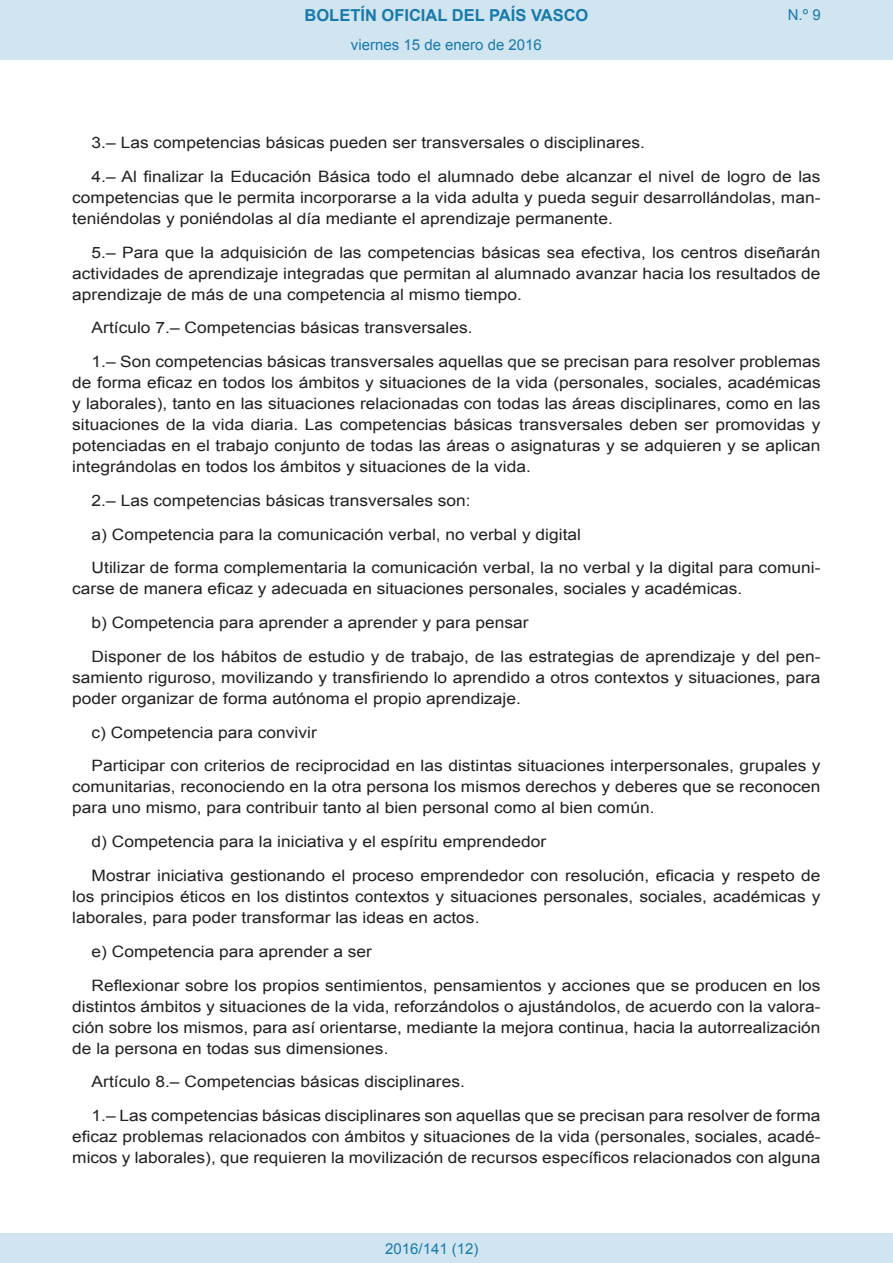
<style>
.page{position:relative;width:893px;height:1263px;background:#fff}
.page>*{position:absolute;margin:0;border:0;box-sizing:border-box;transform-origin:0 0}
.t1{font:700 16.5px "Arial";color:#1879ad}
.BOPVDetalle{font:15.6px/21px "Arial";color:#231f20;text-align:justify;scale:1.11 1}
.Paginacion_Centro{font:15px "Arial";color:#1879ad}
</style>
<div class="page">
<div style="left:0;top:0;width:893px;height:60px;background:#d0e5f0"></div>
<div style="left:0;top:1233px;width:893px;height:30px;background:#d0e5f0"></div>
<p class="t1" style="left:305px;top:4px;width:285px">BOLETÍN OFICIAL DEL PAÍS VASCO</p>
<p class="Paginacion_Centro" style="left:351px;top:35px;width:192px">viernes 15 de enero de 2016</p>
<p class="Paginacion_Centro" style="left:788px;top:5px;width:34px">N.º 9</p>
<p class="BOPVDetalle" style="left:92px;top:132px;width:500px">3.– Las competencias básicas pueden ser transversales o disciplinares.</p>
<p class="BOPVDetalle" style="left:72px;top:166px;width:676px;text-indent:19px">4.– Al finalizar la Educación Básica todo el alumnado debe alcanzar el nivel de logro de las competencias que le permita incorporarse a la vida adulta y pueda seguir desarrollándolas, man&shy;teniéndolas y poniéndolas al día mediante el aprendizaje permanente.</p>
<p class="BOPVDetalle" style="left:72px;top:242px;width:676px;text-indent:19px">5.– Para que la adquisición de las competencias básicas sea efectiva, los centros diseñarán actividades de aprendizaje integradas que permitan al alumnado avanzar hacia los resultados de aprendizaje de más de una competencia al mismo tiempo.</p>
<p class="BOPVDetalle" style="left:92px;top:318px;width:345px">Artículo 7.– Competencias básicas transversales.</p>
<p class="BOPVDetalle" style="left:72px;top:351px;width:676px;text-indent:19px">1.– Son competencias básicas transversales aquellas que se precisan para resolver problemas de forma eficaz en todos los ámbitos y situaciones de la vida (personales, sociales, académicas y laborales), tanto en las situaciones relacionadas con todas las áreas disciplinares, como en las situaciones de la vida diaria. Las competencias básicas transversales deben ser promovidas y potenciadas en el trabajo conjunto de todas las áreas o asignaturas y se adquieren y se aplican integrándolas en todos los ámbitos y situaciones de la vida.</p>
<p class="BOPVDetalle" style="left:92px;top:490px;width:343px">2.– Las competencias básicas transversales son:</p>
<p class="BOPVDetalle" style="left:92px;top:524px;width:442px">a) Competencia para la comunicación verbal, no verbal y digital</p>
<p class="BOPVDetalle" style="left:72px;top:558px;width:676px;text-indent:19px">Utilizar de forma complementaria la comunicación verbal, la no verbal y la digital para comuni&shy;carse de manera eficaz y adecuada en situaciones personales, sociales y académicas.</p>
<p class="BOPVDetalle" style="left:92px;top:612px;width:395px">b) Competencia para aprender a aprender y para pensar</p>
<p class="BOPVDetalle" style="left:72px;top:646px;width:676px;text-indent:19px">Disponer de los hábitos de estudio y de trabajo, de las estrategias de aprendizaje y del pen&shy;samiento riguroso, movilizando y transfiriendo lo aprendido a otros contextos y situaciones, para poder organizar de forma autónoma el propio aprendizaje.</p>
<p class="BOPVDetalle" style="left:92px;top:722px;width:204px">c) Competencia para convivir</p>
<p class="BOPVDetalle" style="left:72px;top:756px;width:676px;text-indent:19px">Participar con criterios de reciprocidad en las distintas situaciones interpersonales, grupales y comunitarias, reconociendo en la otra persona los mismos derechos y deberes que se reconocen para uno mismo, para contribuir tanto al bien personal como al bien común.</p>
<p class="BOPVDetalle" style="left:92px;top:831px;width:411px">d) Competencia para la iniciativa y el espíritu emprendedor</p>
<p class="BOPVDetalle" style="left:72px;top:865px;width:676px;text-indent:19px">Mostrar iniciativa gestionando el proceso emprendedor con resolución, eficacia y respeto de los principios éticos en los distintos contextos y situaciones personales, sociales, académicas y laborales, para poder transformar las ideas en actos.</p>
<p class="BOPVDetalle" style="left:92px;top:941px;width:254px">e) Competencia para aprender a ser</p>
<p class="BOPVDetalle" style="left:72px;top:975px;width:676px;text-indent:19px">Reflexionar sobre los propios sentimientos, pensamientos y acciones que se producen en los distintos ámbitos y situaciones de la vida, reforzándolos o ajustándolos, de acuerdo con la valora&shy;ción sobre los mismos, para así orientarse, mediante la mejora continua, hacia la autorrealización de la persona en todas sus dimensiones.</p>
<p class="BOPVDetalle" style="left:92px;top:1071px;width:338px">Artículo 8.– Competencias básicas disciplinares.</p>
<p class="BOPVDetalle" style="left:72px;top:1105px;width:676px;text-indent:19px">1.– Las competencias básicas disciplinares son aquellas que se precisan para resolver de forma eficaz problemas relacionados con ámbitos y situaciones de la vida (personales, sociales, acadé&shy;micos y laborales), que requieren la movilización de recursos específicos relacionados con alguna</p>
<p class="Paginacion_Centro" style="left:385px;top:1238px;width:95px">2016/141 (12)</p>
</div>
